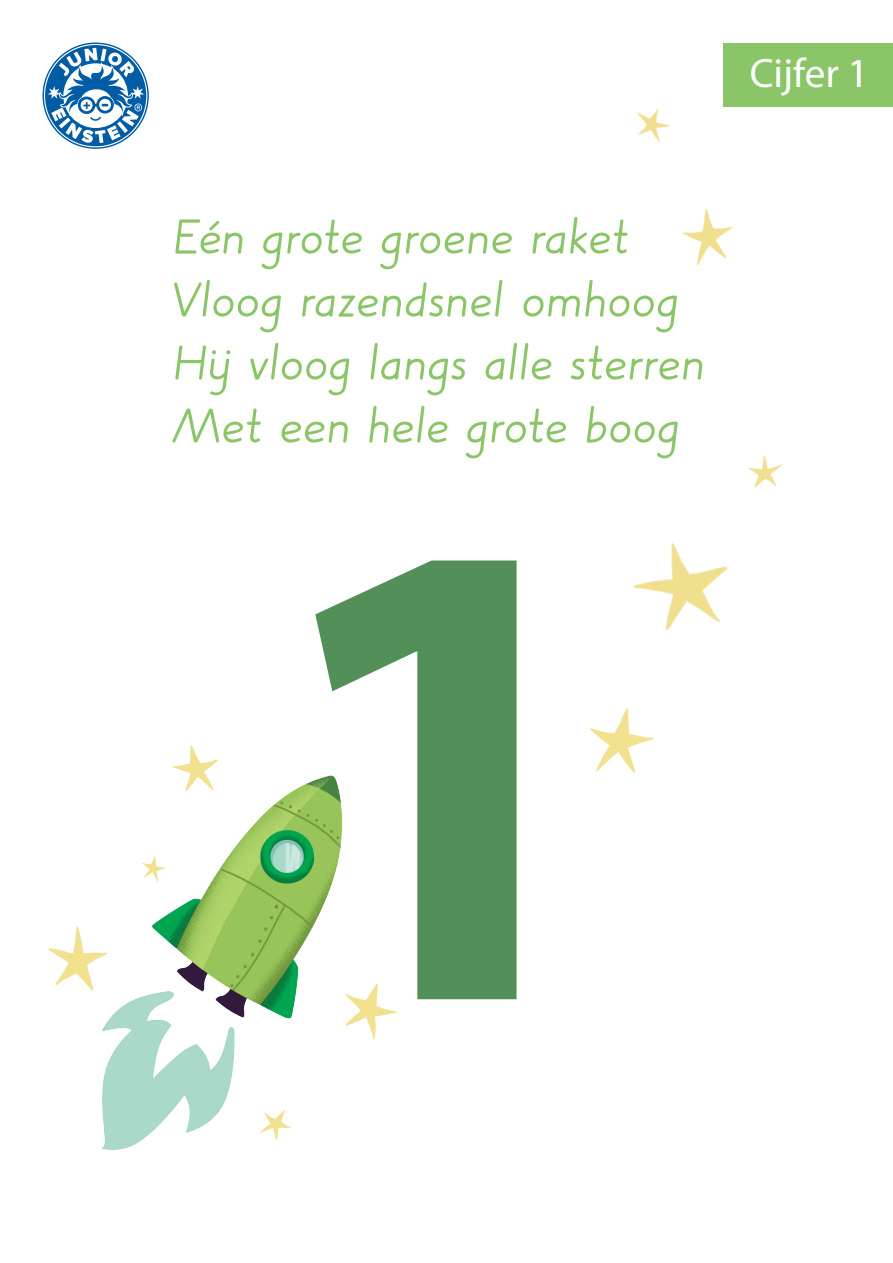
<style>
.page{position:relative;width:893px;height:1263px;background:#fff}
.page>*{position:absolute;margin:0;border:0;box-sizing:border-box;transform-origin:0 0}
.t1{font:700 675px "Myriad Pro";color:#538f58}
.t2{font:52.5px "JE blokletters basis Regular";letter-spacing:-.015em;color:#8ac667}
.t3{font:41.25px "Myriad Pro";color:#fff}
</style>
<div class="page">
<svg style="left:43px;top:43px;width:106px;height:106px"></svg>
<div style="left:724px;top:43px;width:169px;height:64px;background:#8ac667"></div>
<img style="left:49px;top:746px;width:347px;height:403px">
<img style="left:683px;top:208px;width:50px;height:58px">
<img style="left:748px;top:455px;width:35px;height:33px">
<img style="left:633px;top:543px;width:95px;height:88px">
<img style="left:590px;top:708px;width:64px;height:65px">
<img style="left:637px;top:108px;width:33px;height:35px">
<p class="t2" style="left:173px;top:217px;width:459px">Eén grote groene raket</p>
<p class="t2" style="left:173px;top:280px;width:508px">Vloog razendsnel omhoog</p>
<p class="t2" style="left:173px;top:343px;width:534px">Hij vloog langs alle sterren</p>
<p class="t2" style="left:173px;top:406px;width:509px">Met een hele grote boog</p>
<p class="t1" style="left:258px;top:332px;width:376px">1</p>
<p class="t3" style="left:750px;top:48px;width:121px">Cijfer 1</p>
</div>
